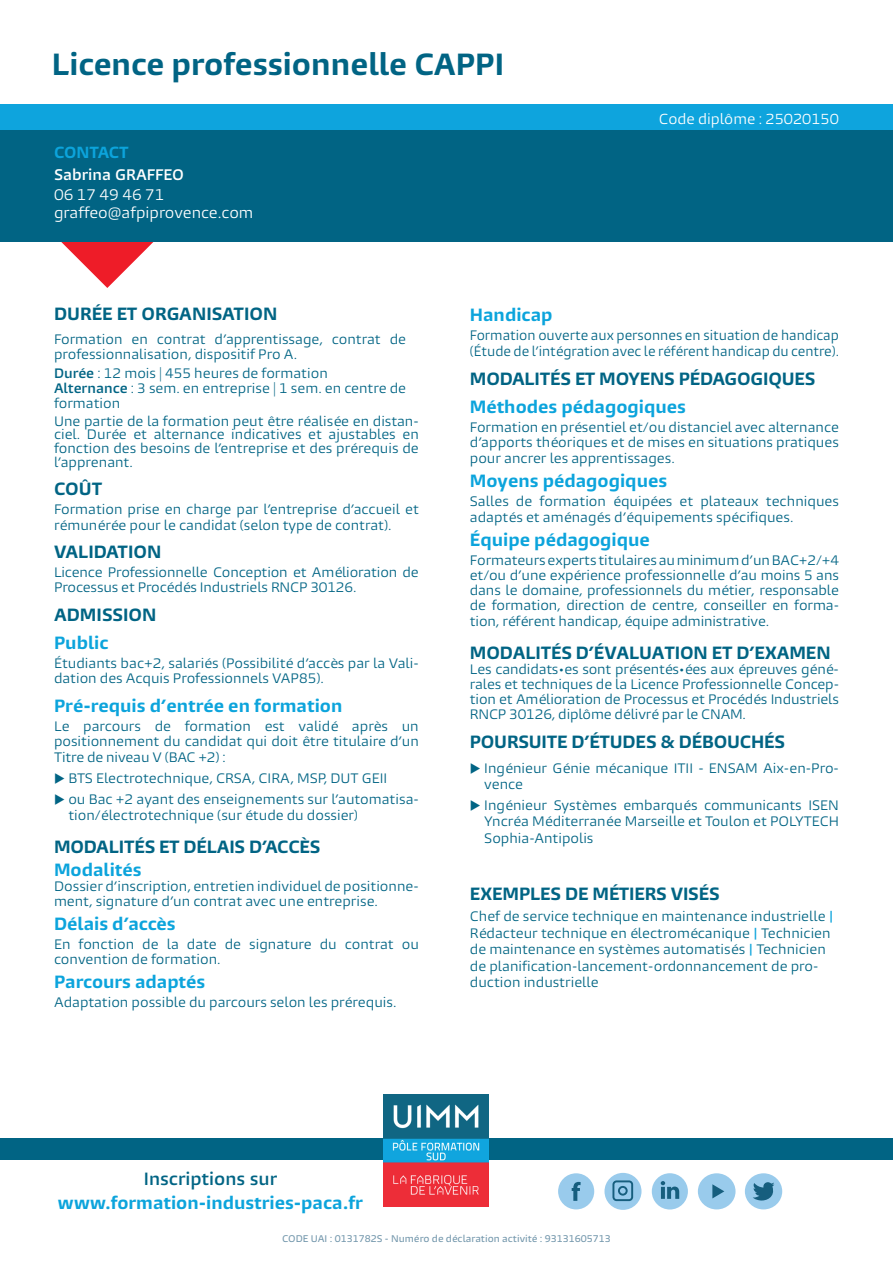
<style>
.page{position:relative;width:893px;height:1263px;background:#fff}
.page>*{position:absolute;margin:0;border:0;box-sizing:border-box;transform-origin:0 0}
.t1{font:700 28.5px "Burlingame Pro";color:#016484}
.t2{font:700 16.5px "Burlingame Pro";letter-spacing:-.01em;color:#016484}
.t3{font:700 16.5px "Burlingame Pro";color:#0ca4dc}
.t4{font:600 16.5px "Burlingame Pro";color:#016484}
.t5{font:700 15px "Burlingame Pro";color:#0ca4dc}
.t6{font:14.25px/18px "Burlingame Pro";color:#fff}
.t7{font:600 14.25px "Burlingame Pro";color:#fff}
.t8{font:13.5px "Burlingame Pro";color:#fff}
.t9{font:12.75px/15px "Burlingame Pro";color:#016484}
.t10{font:12.75px/16.5px "Burlingame Pro";color:#016583}
.t11{font:12.75px/15.8px "Burlingame Pro";color:#016484;scale:.96 1}
.t12{font:500 9px "Burlingame Pro";color:#7397ac}
.s1{font-weight:600}
.s2{font-family:"Bernard";font-stretch:condensed;color:#0ca4dc}
</style>
<div class="page">
<svg style="left:61px;top:241px;width:93px;height:47px"></svg>
<div style="left:0;top:1138px;width:893px;height:22px;background:#016484"></div>
<div style="left:0;top:130px;width:893px;height:111px;background:#016484"></div>
<img style="left:383px;top:1094px;width:105px;height:112px">
<div style="left:0;top:105px;width:893px;height:25px;background:#0ea4dd"></div>
<div style="left:558px;top:1173px;width:36px;height:36px;background:#99cbec;border-radius:50%"></div>
<svg style="left:572px;top:1182px;width:9px;height:19px"></svg>
<div style="left:652px;top:1173px;width:36px;height:36px;background:#99cbec;border-radius:50%"></div>
<svg style="left:661px;top:1181px;width:18px;height:18px"></svg>
<div style="left:745px;top:1173px;width:37px;height:36px;background:#99cbec;border-radius:50%"></div>
<svg style="left:753px;top:1182px;width:21px;height:19px"></svg>
<div style="left:604px;top:1173px;width:37px;height:37px;background:#99cbec;border-radius:50%"></div>
<svg style="left:612px;top:1180px;width:22px;height:22px"></svg>
<div style="left:698px;top:1173px;width:37px;height:36px;background:#99cbec;border-radius:50%"></div>
<svg style="left:712px;top:1184px;width:12px;height:14px"></svg>
<h1 class="t1" style="left:52px;top:46px;width:454px">Licence professionnelle CAPPI</h1>
<p class="t5" style="left:54px;top:143px;width:76px">CONTACT</p>
<p class="t7" style="left:54px;top:166px;width:131px">Sabrina GRAFFEO</p>
<p class="t6" style="left:54px;top:185px;width:201px">06 17 49 46 71 graffeo@afpiprovence.com</p>
<p class="t8" style="left:659px;top:110px;width:182px">Code diplôme : 25020150</p>
<p class="t2" style="left:54px;top:304px;width:225px">DURÉE ET ORGANISATION</p>
<p class="t9" style="left:54px;top:332px;width:354px">Formation en contrat d’apprentissage, contrat de professionnalisation, dispositif Pro A.</p>
<p class="t9" style="left:54px;top:366px;width:354px"><span class="s1">Durée</span> : 12 mois | 455 heures de formation<br><span class="s1">Alternance</span> : 3 sem. en entreprise | 1 sem. en centre de formation</p>
<p class="t9" style="left:54px;top:415px;width:366px;line-height:13.5px;text-align:justify">Une partie de la formation peut être réalisée en distan&shy;ciel. Durée et alternance indicatives et ajustables en fonction des besoins de l’entreprise et des prérequis de l’apprenant.</p>
<p class="t2" style="left:54px;top:478px;width:50px">COÛT</p>
<p class="t9" style="left:54px;top:501px;width:366px;line-height:15.8px">Formation prise en charge par l’entreprise d’accueil et rémunérée pour le candidat (selon type de contrat).</p>
<p class="t2" style="left:54px;top:541px;width:109px">VALIDATION</p>
<p class="t9" style="left:54px;top:565px;width:366px">Licence Professionnelle Conception et Amélioration de<br>Processus et Procédés Industriels RNCP 30126.</p>
<p class="t2" style="left:54px;top:604px;width:104px">ADMISSION</p>
<p class="t3" style="left:54px;top:632px;width:56px">Public</p>
<p class="t9" style="left:54px;top:656px;width:366px">Étudiants bac+2, salariés (Possibilité d’accès par la Vali&shy;dation des Acquis Professionnels VAP85).</p>
<p class="t3" style="left:54px;top:695px;width:290px">Pré-requis d’entrée en formation</p>
<p class="t9" style="left:54px;top:719px;width:366px">Le parcours de formation est validé après un positionnement du candidat qui doit être titulaire d’un</p>
<p class="t9" style="left:54px;top:750px;width:173px">Titre de niveau V (BAC +2) :</p>
<p class="t9" style="left:54px;top:771px;width:335px">◆ BTS Electrotechnique, CRSA, CIRA, MSP, DUT GEII</p>
<p class="t9" style="left:68px;top:791px;width:352px;line-height:16.5px;text-indent:-14px">◆ ou Bac +2 ayant des enseignements sur l’automatisa&shy;tion/électrotechnique (sur étude du dossier)</p>
<p class="t2" style="left:54px;top:836px;width:268px">MODALITÉS ET DÉLAIS D’ACCÈS</p>
<p class="t3" style="left:54px;top:860px;width:89px">Modalités</p>
<p class="t9" style="left:54px;top:879px;width:366px">Dossier d’inscription, entretien individuel de positionne&shy;ment, signature d’un contrat avec une entreprise.</p>
<p class="t3" style="left:54px;top:913px;width:123px">Délais d’accès</p>
<p class="t9" style="left:54px;top:937px;width:366px">En fonction de la date de signature du contrat ou convention de formation.</p>
<p class="t3" style="left:54px;top:971px;width:153px">Parcours adaptés</p>
<p class="t9" style="left:54px;top:995px;width:344px">Adaptation possible du parcours selon les prérequis.</p>
<p class="t3" style="left:470px;top:305px;width:84px">Handicap</p>
<p class="t11" style="left:470px;top:328px;width:386px">Formation ouverte aux personnes en situation de handicap (Étude de l’intégration avec le référent handicap du centre).</p>
<p class="t2" style="left:470px;top:368px;width:347px">MODALITÉS ET MOYENS PÉDAGOGIQUES</p>
<p class="t3" style="left:470px;top:396px;width:218px">Méthodes pédagogiques</p>
<p class="t9" style="left:470px;top:420px;width:371px;text-align:justify">Formation en présentiel et/ou distanciel avec alternance d’apports théoriques et de mises en situations pratiques pour ancrer les apprentissages.</p>
<p class="t3" style="left:470px;top:470px;width:199px">Moyens pédagogiques</p>
<p class="t9" style="left:470px;top:494px;width:371px;line-height:15.8px">Salles de formation équipées et plateaux techniques adaptés et aménagés d’équipements spécifiques.</p>
<p class="t3" style="left:470px;top:529px;width:182px">Équipe pédagogique</p>
<p class="t9" style="left:470px;top:553px;width:371px;text-align:justify">Formateurs experts titulaires au minimum d’un BAC+2/+4 et/ou d’une expérience professionnelle d’au moins 5 ans dans le domaine, professionnels du métier, responsable de formation, direction de centre, conseiller en forma&shy;tion, référent handicap, équipe administrative.</p>
<p class="t2" style="left:470px;top:642px;width:362px">MODALITÉS D’ÉVALUATION ET D’EXAMEN</p>
<p class="t9" style="left:470px;top:661px;width:371px;text-align:justify">Les candidats•es sont présentés•ées aux épreuves géné&shy;rales et techniques de la Licence Professionnelle Concep&shy;tion et Amélioration de Processus et Procédés Industriels RNCP 30126, diplôme délivré par le CNAM.</p>
<p class="t2" style="left:470px;top:731px;width:317px">POURSUITE D’ÉTUDES &amp; DÉBOUCHÉS</p>
<p class="t9" style="left:484px;top:760px;width:356px;line-height:16.5px;text-indent:-14px">◆ Ingénieur Génie mécanique ITII - ENSAM Aix-en-Pro&shy;vence</p>
<p class="t9" style="left:484px;top:797px;width:356px;line-height:16.5px;text-align:justify;text-indent:-14px">◆ Ingénieur Systèmes embarqués communicants ISEN Yncréa Méditerranée Marseille et Toulon et POLYTECH Sophia-Antipolis</p>
<p class="t2" style="left:470px;top:884px;width:251px">EXEMPLES DE MÉTIERS VISÉS</p>
<p class="t10" style="left:470px;top:908px;width:365px">Chef de service technique en maintenance industrielle <span class="s2">| </span>Rédacteur technique en électromécanique <span class="s2">|</span> Technicien de maintenance en systèmes automatisés <span class="s2">|</span> Technicien de planification-lancement-ordonnancement de pro&shy;duction industrielle</p>
<p class="t4" style="left:144px;top:1168px;width:135px">Inscriptions sur</p>
<p class="t3" style="left:58px;top:1193px;width:307px">www.formation-industries-paca.fr</p>
<p class="t12" style="left:282px;top:1233px;width:330px">CODE UAI : 0131782S - Numéro de déclaration activité : 93131605713</p>
</div>
